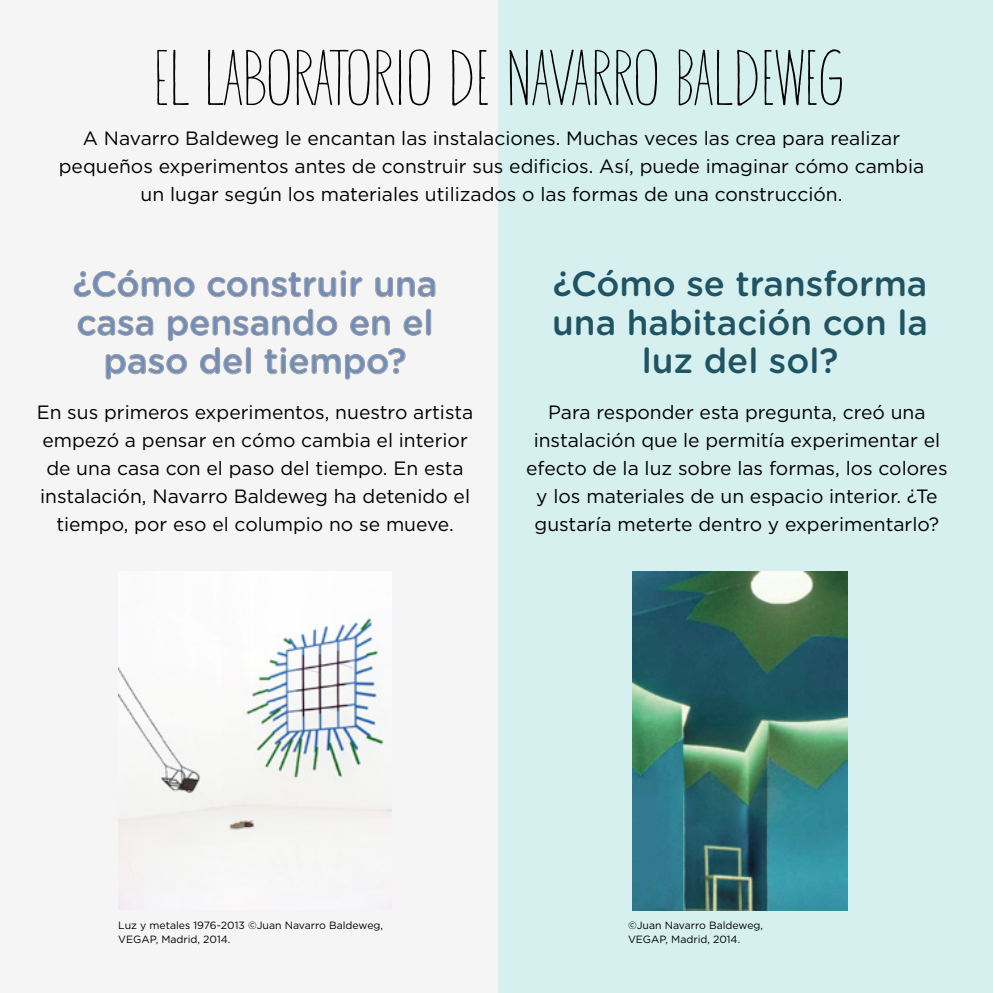
<style>
.page{position:relative;width:993px;height:993px;background:#fff}
.page>*{position:absolute;margin:0;border:0;box-sizing:border-box;transform-origin:0 0}
.t1{font:condensed 78.4px "YWFT Hannah";color:#000}
.t2{font:500 35px/38.5px "Gotham Rounded";color:#6e8dbc;text-align:center}
.t3{font:500 35px/38.5px "Gotham Rounded";color:#205464;text-align:center}
.t4{font:19.25px/28px "Gotham HTF";color:#000;text-align:center}
.t5{font:10.5px/14px "Gotham HTF";color:#000}
</style>
<div class="page">
<div style="left:495px;top:0;width:497px;height:992px;background:#d6f0ef"></div>
<div style="left:0;top:0;width:497px;height:992px;background:#f6f5f5"></div>
<svg style="left:73px;top:269px;width:122px;height:28px"></svg>
<svg style="left:207px;top:271px;width:156px;height:26px"></svg>
<svg style="left:375px;top:277px;width:60px;height:20px"></svg>
<svg style="left:77px;top:315px;width:77px;height:21px"></svg>
<svg style="left:168px;top:308px;width:169px;height:33px"></svg>
<svg style="left:350px;top:315px;width:40px;height:21px"></svg>
<svg style="left:403px;top:315px;width:19px;height:21px"></svg>
<div style="left:426px;top:309px;width:4px;height:26px;border:1px solid #9d9fa2;border-radius:2px"></div>
<svg style="left:105px;top:354px;width:82px;height:26px"></svg>
<svg style="left:200px;top:347px;width:42px;height:27px"></svg>
<div style="left:246px;top:347px;width:4px;height:26px;border:1px solid #9d9fa2;border-radius:2px"></div>
<svg style="left:264px;top:347px;width:142px;height:33px"></svg>
<img style="left:632px;top:571px;width:215px;height:339px">
<img style="left:118px;top:618px;width:274px;height:212px">
<h1 class="t1" style="left:153px;top:39px;width:692px">EL LABORATORIO DE NAVARRO BALDEWEG</h1>
<p class="t4" style="left:59px;top:124px;width:866px">A Navarro Baldeweg le encantan las instalaciones. Muchas veces las crea para realizar pequeños experimentos antes de construir sus edificios. Así, puede imaginar cómo cambia un lugar según los materiales utilizados o las formas de una construcción.</p>
<h2 class="t2" style="left:73px;top:263px;width:366px">¿Cómo construir una casa pensando en el paso del tiempo?</h2>
<h2 class="t3" style="left:552px;top:263px;width:377px">¿Cómo se transforma una habitación con la luz del sol?</h2>
<p class="t4" style="left:37px;top:398px;width:438px">En sus primeros experimentos, nuestro artista empezó a pensar en cómo cambia el interior de una casa con el paso del tiempo. En esta instalación, Navarro Baldeweg ha detenido el tiempo, por eso el columpio no se mueve.</p>
<p class="t4" style="left:526px;top:398px;width:423px">Para responder esta pregunta, creó una instalación que le permitía experimentar el efecto de la luz sobre las formas, los colores y los materiales de un espacio interior. ¿Te gustaría meterte dentro y experimentarlo?</p>
<p class="t5" style="left:118px;top:918px;width:266px">Luz y metales 1976-2013 ©Juan Navarro Baldeweg,<br>VEGAP, Madrid, 2014.</p>
<p class="t5" style="left:628px;top:918px;width:136px">©Juan Navarro Baldeweg,<br>VEGAP, Madrid, 2014.</p>
</div>
